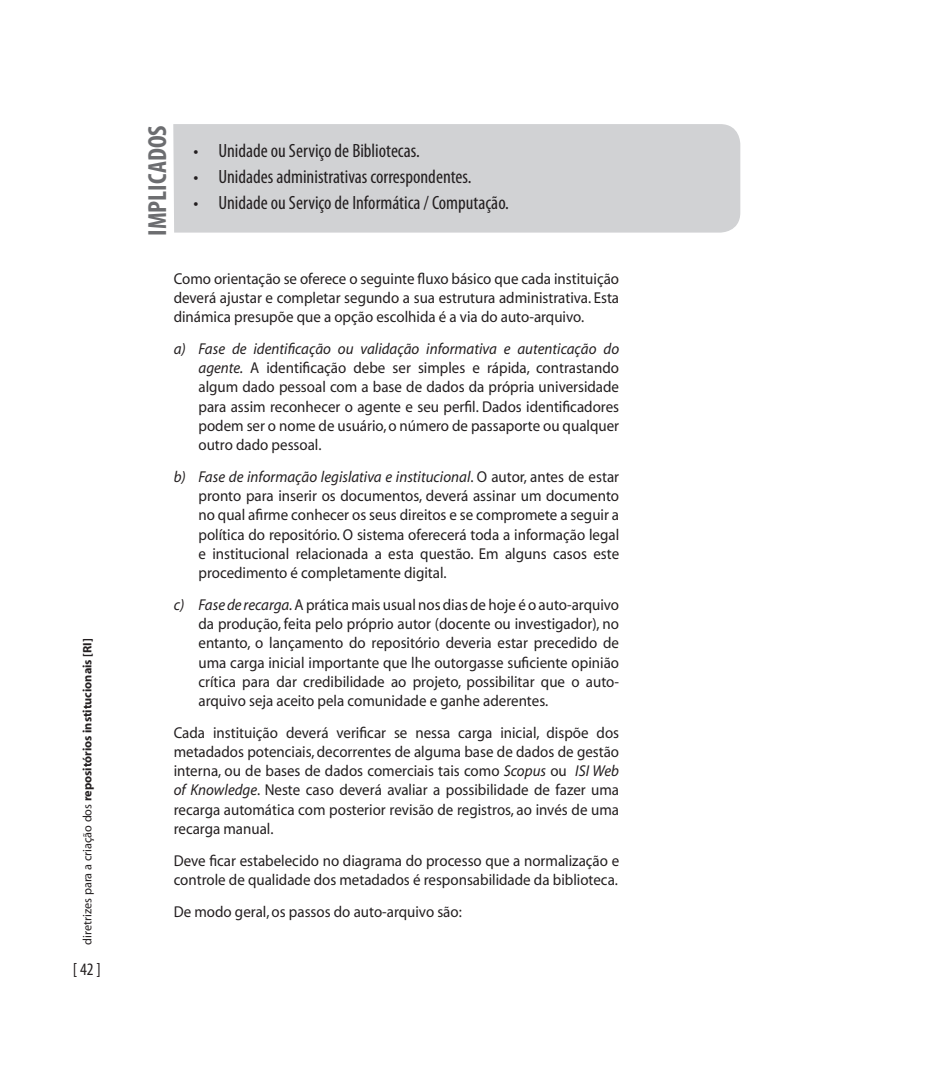
<style>
.page{position:relative;width:943px;height:1092px;background:#fff}
.page>*{position:absolute;margin:0;border:0;box-sizing:border-box;transform-origin:0 0}
.t1{font:700 condensed 26.25px "Myriad Pro";color:#6c6d70}
.t2{font:condensed 19.25px "Myriad Pro";color:#231f20}
.t3{font:condensed 17.5px "Myriad Pro";color:#231f20}
.t4{font:15.75px/19.2px "Myriad";color:#231f20;text-align:justify;scale:.95 1}
.t5{font:700 12.25px "Myriad";color:#231f20}
.s1{font-weight:400}
.s2{font-style:italic}
</style>
<div class="page">
<div style="left:173px;top:124px;width:567px;height:108px;background:#d1d2d4"></div>
<p class="t5" style="left:81px;top:944px;width:308px;rotate:-90deg"><span class="s1">diretrizes para a criação dos</span> repositórios institucionais [RI]</p>
<p class="t3" style="left:73px;top:958px;width:29px">[ 42]</p>
<h1 class="t1" style="left:141px;top:236px;width:112px;rotate:-90deg">IMPLICADOS</h1>
<p class="t2" style="left:193px;top:139px;width:228px">• Unidade ou Serviço de Bibliotecas.</p>
<p class="t2" style="left:193px;top:165px;width:279px">• Unidades administrativas correspondentes.</p>
<p class="t2" style="left:193px;top:191px;width:317px">• Unidade ou Serviço de Informática / Computação.</p>
<p class="t4" style="left:174px;top:269px;width:470px">Como orientação se oferece o seguinte fluxo básico que cada instituição deverá ajustar e completar segundo a sua estrutura administrativa. Esta dinámica presupõe que a opção escolhida é a via do auto-arquivo.</p>
<p class="t4" style="left:198px;top:339px;width:444px;text-indent:-25px"><span class="s2">a) Fase de identificação ou validação informativa e autenticação do agente.</span> A identificação debe ser simples e rápida, contrastando algum dado pessoal com a base de dados da própria universidade para assim reconhecer o agente e seu perfil. Dados identificadores podem ser o nome de usuário, o número de passaporte ou qualquer outro dado pessoal.</p>
<p class="t4" style="left:198px;top:467px;width:444px;text-indent:-25px"><span class="s2">b) Fase de informação legislativa e institucional</span>. O autor, antes de estar pronto para inserir os documentos, deverá assinar um documento no qual afirme conhecer os seus direitos e se compromete a seguir a política do repositório. O sistema oferecerá toda a informação legal e institucional relacionada a esta questão. Em alguns casos este procedimento é completamente digital.</p>
<p class="t4" style="left:198px;top:595px;width:444px;text-indent:-25px"><span class="s2">c) Fase de recarga.</span>A prática mais usual nos dias de hoje é o auto-arquivo da produção, feita pelo próprio autor (docente ou investigador), no entanto, o lançamento do repositório deveria estar precedido de uma carga inicial importante que lhe outorgasse suficiente opinião crítica para dar credibilidade ao projeto, possibilitar que o auto&shy;arquivo seja aceito pela comunidade e ganhe aderentes.</p>
<p class="t4" style="left:174px;top:723px;width:470px">Cada instituição deverá verificar se nessa carga inicial, dispõe dos metadados potenciais, decorrentes de alguma base de dados de gestão interna, ou de bases de dados comerciais tais como <span class="s2">Scopus</span> ou <span class="s2">ISI Web of Knowledge</span>. Neste caso deverá avaliar a possibilidade de fazer uma recarga automática com posterior revisão de registros, ao invés de uma recarga manual.</p>
<p class="t4" style="left:174px;top:851px;width:470px">Deve ficar estabelecido no diagrama do processo que a normalização e controle de qualidade dos metadados é responsabilidade da biblioteca.</p>
<p class="t4" style="left:174px;top:902px;width:305px">De modo geral, os passos do auto-arquivo são:</p>
</div>
